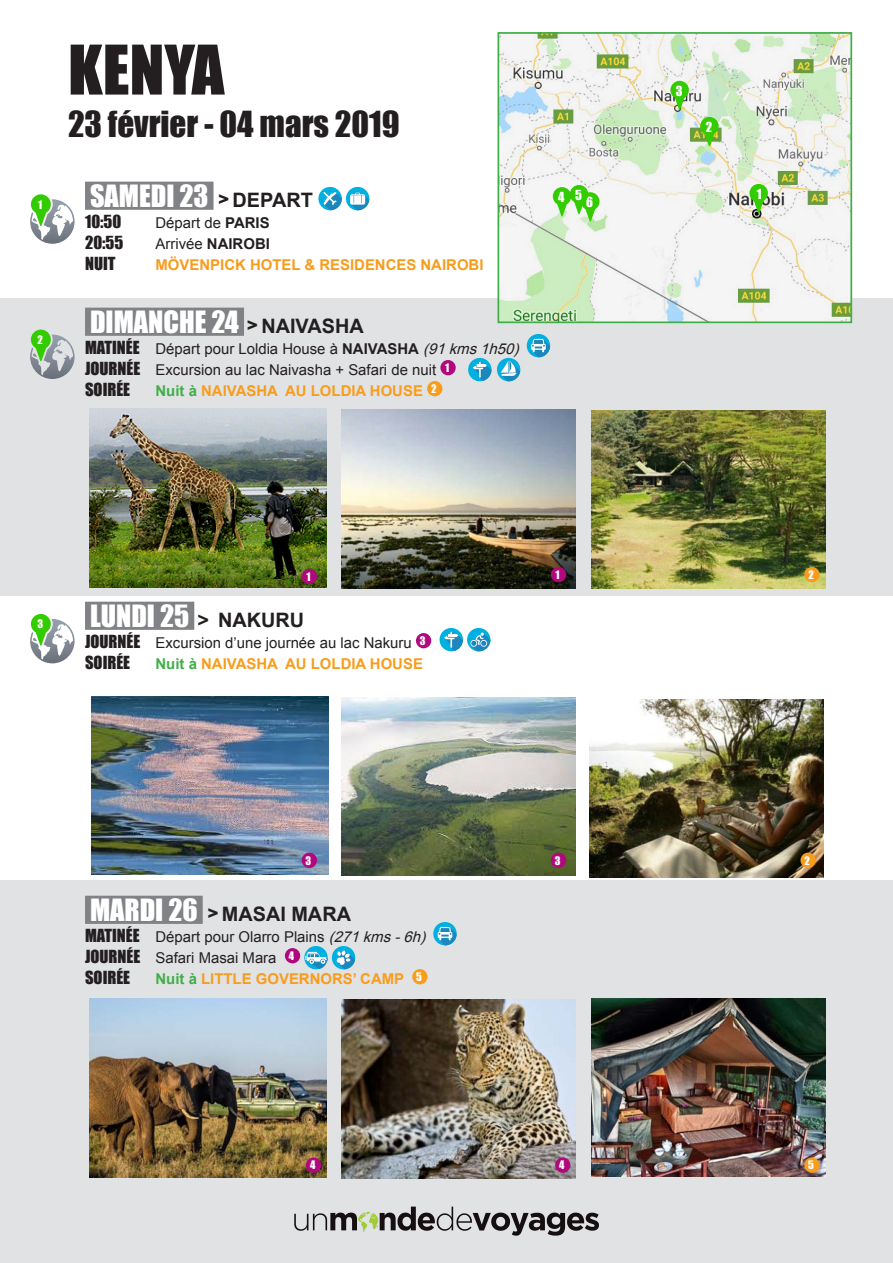
<style>
.page{position:relative;width:893px;height:1263px;background:#fff}
.page>*{position:absolute;margin:0;border:0;box-sizing:border-box;transform-origin:0 0}
.t1{font:63.15px "Impact";color:#231f20}
.t2{font:33px "Impact";color:#231f20}
.t3{font:28.2px "Impact";color:#fff}
.t4{font:700 19.95px "Arial";color:#231f20}
.t5{font:16.65px "Impact";color:#231f20}
.t6{font:14.85px "Arial";color:#231f20}
.t7{font:700 14.85px "Arial";color:#f89c1c}
.t8{font:12.75px "Impact";color:#fff}
.t9{font:10.8px "Impact";color:#fff}
.s1{font-size:19.95px;color:#231f20}
.s2{font-family:"Arial";font-weight:700;font-size:19.95px;color:#231f20}
.s3{font-weight:700}
.s4{font-family:"Impact";font-size:16.65px}
.s5{font-style:italic}
.s6{color:#40ae49}
.s7{font-family:"Impact";font-weight:400;font-size:28.2px;color:#fff}
.s8{font-family:"Impact";font-weight:400}
</style>
<div class="page">
<div style="left:0;top:298px;width:893px;height:297px;background:#e1e2e4"></div>
<div style="left:0;top:880px;width:893px;height:383px;background:#e1e2e4"></div>
<div style="left:85px;top:182px;width:129px;height:28px;background:#808285"></div>
<div style="left:85px;top:308px;width:159px;height:28px;background:#808285"></div>
<div style="left:85px;top:602px;width:109px;height:28px;background:#808285"></div>
<div style="left:85px;top:896px;width:118px;height:28px;background:#808285"></div>
<div style="left:318px;top:187px;width:24px;height:23px;background:#00b0e0;border-radius:50%"></div>
<svg style="left:323px;top:192px;width:19px;height:18px"></svg>
<div style="left:346px;top:187px;width:23px;height:23px;background:#00b0e0;border-radius:50%"></div>
<svg style="left:350px;top:193px;width:19px;height:17px"></svg>
<svg style="left:527px;top:334px;width:23px;height:23px"></svg>
<svg style="left:531px;top:339px;width:19px;height:18px"></svg>
<div style="left:440px;top:360px;width:16px;height:15px;background:#b2087d;border-radius:50%"></div>
<div style="left:468px;top:358px;width:23px;height:23px;background:#00b0e0;border-radius:50%"></div>
<svg style="left:473px;top:362px;width:18px;height:19px"></svg>
<div style="left:497px;top:358px;width:23px;height:23px;background:#00b0e0;border-radius:50%"></div>
<svg style="left:501px;top:360px;width:19px;height:21px"></svg>
<div style="left:427px;top:381px;width:15px;height:15px;background:#f89c1c;border-radius:50%"></div>
<div style="left:416px;top:633px;width:15px;height:15px;background:#b2087d;border-radius:50%"></div>
<div style="left:440px;top:628px;width:23px;height:23px;background:#00b0e0;border-radius:50%"></div>
<svg style="left:444px;top:632px;width:19px;height:19px"></svg>
<div style="left:467px;top:628px;width:23px;height:23px;background:#00b0e0;border-radius:50%"></div>
<svg style="left:470px;top:632px;width:20px;height:19px"></svg>
<svg style="left:433px;top:922px;width:24px;height:23px"></svg>
<svg style="left:438px;top:927px;width:19px;height:18px"></svg>
<div style="left:285px;top:948px;width:15px;height:15px;background:#b2087d;border-radius:50%"></div>
<svg style="left:304px;top:946px;width:24px;height:23px"></svg>
<svg style="left:305px;top:952px;width:23px;height:17px"></svg>
<div style="left:332px;top:946px;width:23px;height:23px;background:#00b0e0;border-radius:50%"></div>
<svg style="left:336px;top:950px;width:19px;height:19px"></svg>
<div style="left:412px;top:969px;width:16px;height:15px;background:#f89c1c;border-radius:50%"></div>
<img style="left:342px;top:410px;width:234px;height:178px">
<img style="left:342px;top:698px;width:234px;height:178px">
<img style="left:591px;top:410px;width:234px;height:179px">
<img style="left:590px;top:699px;width:234px;height:179px">
<img style="left:90px;top:409px;width:236px;height:178px">
<img style="left:92px;top:696px;width:236px;height:178px">
<div style="left:551px;top:567px;width:15px;height:15px;background:#b2087d;border-radius:50%"></div>
<div style="left:804px;top:567px;width:16px;height:15px;background:#f89c1c;border-radius:50%"></div>
<div style="left:302px;top:569px;width:15px;height:15px;background:#b2087d;border-radius:50%"></div>
<div style="left:551px;top:853px;width:15px;height:15px;background:#b2087d;border-radius:50%"></div>
<div style="left:800px;top:853px;width:16px;height:15px;background:#f89c1c;border-radius:50%"></div>
<div style="left:302px;top:853px;width:15px;height:15px;background:#b2087d;border-radius:50%"></div>
<svg style="left:30px;top:194px;width:45px;height:50px"></svg>
<svg style="left:30px;top:330px;width:45px;height:49px"></svg>
<svg style="left:30px;top:614px;width:45px;height:49px"></svg>
<img style="left:500px;top:35px;width:349px;height:285px">
<div style="left:497px;top:32px;width:355px;height:291px;border:2px solid #40ae49"></div>
<svg style="left:294px;top:1206px;width:305px;height:30px"></svg>
<svg style="left:553px;top:185px;width:46px;height:37px"></svg>
<svg style="left:749px;top:184px;width:19px;height:30px"></svg>
<svg style="left:700px;top:117px;width:19px;height:30px"></svg>
<svg style="left:670px;top:81px;width:19px;height:29px"></svg>
<img style="left:342px;top:1000px;width:234px;height:178px">
<img style="left:591px;top:998px;width:234px;height:178px">
<img style="left:90px;top:999px;width:236px;height:178px">
<div style="left:804px;top:1157px;width:16px;height:16px;background:#f89c1c;border-radius:50%"></div>
<div style="left:555px;top:1157px;width:15px;height:16px;background:#b2087d;border-radius:50%"></div>
<div style="left:306px;top:1157px;width:15px;height:16px;background:#b2087d;border-radius:50%"></div>
<p class="t9" style="left:38px;top:196px;width:6px">1</p>
<p class="t9" style="left:38px;top:331px;width:7px">2</p>
<p class="t1" style="left:68px;top:21px;width:158px">KENYA</p>
<p class="t2" style="left:68px;top:98px;width:333px">23 février - 04 mars 2019</p>
<p class="t3" style="left:90px;top:174px;width:224px">SAMEDI 23 <span class="s1">&gt;</span> <span class="s2">DEPART</span></p>
<p class="t5" style="left:85px;top:209px;width:38px">10:50</p>
<p class="t6" style="left:156px;top:213px;width:116px">Départ de <span class="s3">PARIS</span></p>
<p class="t5" style="left:85px;top:230px;width:40px">20:55</p>
<p class="t6" style="left:156px;top:234px;width:116px">Arrivée <span class="s3">NAIROBI</span></p>
<p class="t5" style="left:85px;top:251px;width:32px">NUIT</p>
<p class="t7" style="left:156px;top:255px;width:329px">MÖVENPICK HOTEL &amp; RESIDENCES NAIROBI</p>
<p class="t3" style="left:90px;top:300px;width:275px">DIMANCHE 24 <span class="s1">&gt;</span> <span class="s2">NAIVASHA</span></p>
<p class="t6" style="left:85px;top:339px;width:440px"><span class="s4">MATINÉE</span> Départ pour Loldia House à <span class="s3">NAIVASHA</span> <span class="s5">(91kms1h50)</span></p>
<p class="t6" style="left:85px;top:360px;width:353px"><span class="s4">JOURNÉE</span> Excursion au lac Naivasha + Safari de nuit</p>
<p class="t9" style="left:445px;top:359px;width:6px">1</p>
<p class="t5" style="left:85px;top:377px;width:47px">SOIRÉE</p>
<p class="t7" style="left:156px;top:381px;width:269px"><span class="s6">Nuit à</span> NAIVASHA AU LOLDIA HOUSE</p>
<p class="t9" style="left:431px;top:380px;width:7px">2</p>
<p class="t8" style="left:676px;top:81px;width:8px">3</p>
<p class="t8" style="left:706px;top:117px;width:8px">2</p>
<p class="t8" style="left:558px;top:187px;width:8px">4</p>
<p class="t8" style="left:575px;top:185px;width:8px">5</p>
<p class="t8" style="left:757px;top:184px;width:6px">1</p>
<p class="t8" style="left:586px;top:193px;width:8px">6</p>
<p class="t9" style="left:37px;top:616px;width:7px">3</p>
<p class="t9" style="left:306px;top:568px;width:6px">1</p>
<p class="t9" style="left:556px;top:566px;width:6px">1</p>
<p class="t9" style="left:808px;top:566px;width:7px">2</p>
<p class="t3" style="left:90px;top:594px;width:216px">LUNDI 25 <span class="s2">&gt; NAKURU</span></p>
<p class="t6" style="left:85px;top:633px;width:328px"><span class="s4">JOURNÉE</span> Excursion d’une journée au lac Nakuru</p>
<p class="t9" style="left:420px;top:632px;width:7px">3</p>
<p class="t5" style="left:85px;top:650px;width:47px">SOIRÉE</p>
<p class="t7" style="left:156px;top:654px;width:269px"><span class="s6">Nuit à</span> NAIVASHA AU LOLDIA HOUSE</p>
<p class="t9" style="left:306px;top:852px;width:7px">3</p>
<p class="t9" style="left:555px;top:852px;width:7px">3</p>
<p class="t9" style="left:804px;top:852px;width:7px">2</p>
<p class="t4" style="left:90px;top:901px;width:263px"><span class="s7">MARDI 26</span> <span class="s8">&gt;</span> MASAI MARA</p>
<p class="t6" style="left:85px;top:927px;width:347px"><span class="s4">MATINÉE</span> Départ pour Olarro Plains <span class="s5">(271kms-6h)</span></p>
<p class="t6" style="left:85px;top:948px;width:193px"><span class="s4">JOURNÉE</span> Safari Masai Mara</p>
<p class="t9" style="left:289px;top:947px;width:7px">4</p>
<p class="t5" style="left:85px;top:965px;width:47px">SOIRÉE</p>
<p class="t7" style="left:156px;top:969px;width:250px"><span class="s6">Nuit à</span> LITTLE GOVERNORS’ CAMP</p>
<p class="t9" style="left:416px;top:968px;width:7px">5</p>
<p class="t9" style="left:310px;top:1157px;width:7px">4</p>
<p class="t9" style="left:559px;top:1157px;width:7px">4</p>
<p class="t9" style="left:808px;top:1157px;width:7px">5</p>
</div>
